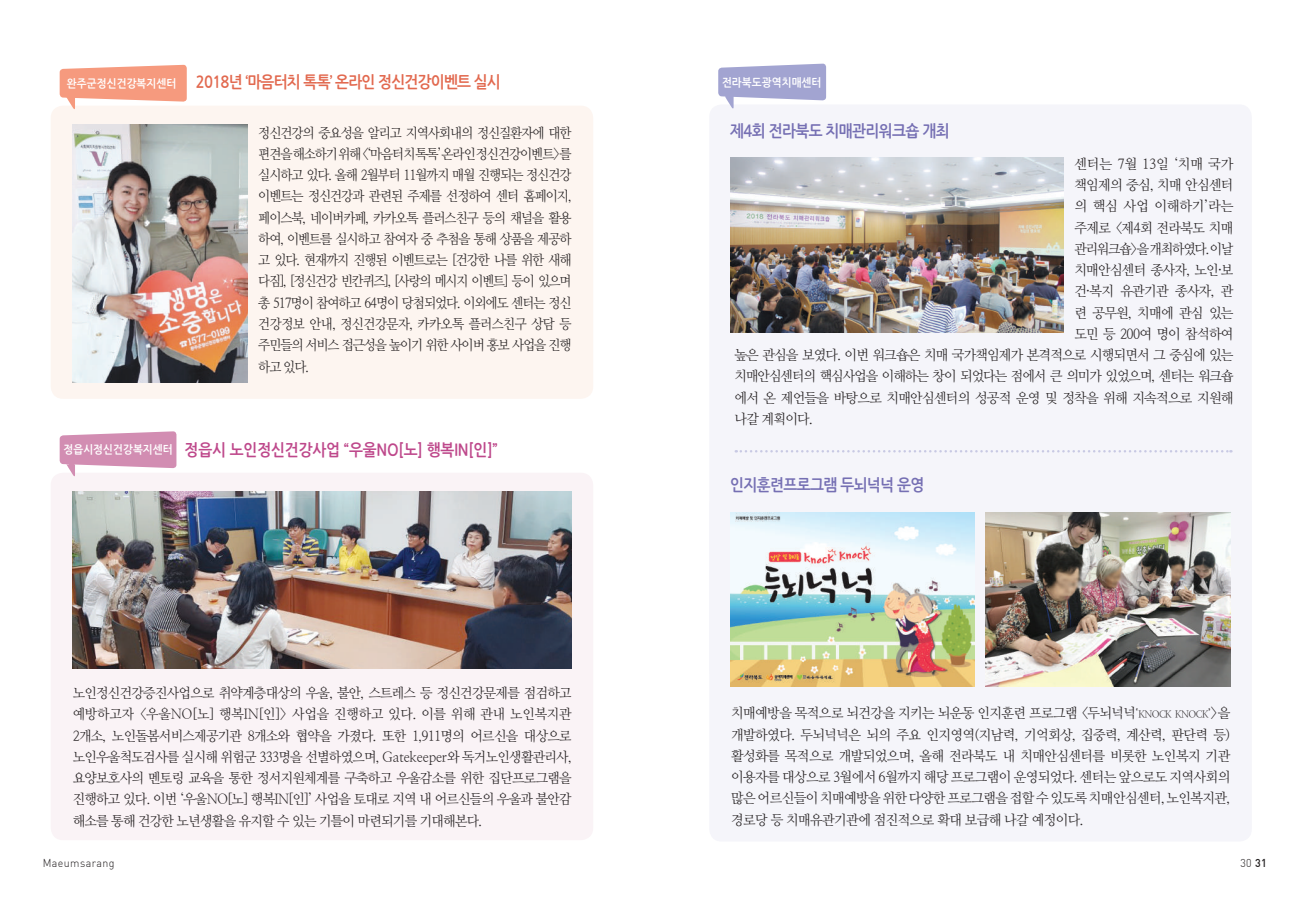
<style>
.page{position:relative;width:1312px;height:904px;background:#fff}
.page>*{position:absolute;margin:0;border:0;box-sizing:border-box;transform-origin:0 0}
.t1{font:16.25px "Nanum Gothic OTF Bold";letter-spacing:-.01em;color:#be488b;scale:.91 1}
.t2{font:16.25px "Nanum Gothic OTF Bold";letter-spacing:-.05em;color:#e2694f;scale:.91 1}
.t3{font:16.25px "Nanum Gothic OTF Bold";letter-spacing:-.04em;color:#756fb3;scale:.91 1}
.t4{font:13.75px/21.2px "Nanum Myeongjo OTF";letter-spacing:-.05em;color:#231f20;text-align:justify;scale:.96 1}
.t5{font:13.75px/21.2px "Nanum Myeongjo OTF";letter-spacing:-.075em;color:#231f20;text-align:justify;scale:.92 1}
.t6{font:13.75px/21.2px "Nanum Myeongjo OTF";letter-spacing:-.05em;color:#231f20;text-align:justify;scale:.95 1}
.t7{font:13.75px "Nanum Myeongjo OTF";letter-spacing:-.07em;color:#231f20;scale:.95 1}
.t8{font:13.75px "Nanum Myeongjo OTF";letter-spacing:-.01em;color:#231f20}
.t9{font:13.75px "Nanum Myeongjo OTF";letter-spacing:-.08em;color:#231f20;scale:.94 1}
.t10{font:300 11.25px "DIN";letter-spacing:.035em;color:#231f20;scale:.95 1}
.t11{font:11.25px "Nanum Gothic OTF Bold";letter-spacing:.01em;color:#fff;scale:.93 1}
.t12{font:9.62px "Nanum Myeongjo OTF";color:#231f20;scale:.96 1}
.s1{font-size:11.25px;color:#fff}
.s2{font-style:inherit}
.s3{font-size:11.25px}
.s4{font-size:9.62px}
.s5{font-weight:500}
</style>
<div class="page">
<div style="left:709px;top:104px;width:542px;height:578px;background:#f5f5fa;border-radius:12px"></div>
<div style="left:51px;top:106px;width:542px;height:293px;background:#fdf5f0;border-radius:12px"></div>
<div style="left:51px;top:473px;width:542px;height:367px;background:#faf3f6;border-radius:12px"></div>
<img style="left:73px;top:491px;width:498px;height:177px">
<svg style="left:60px;top:431px;width:116px;height:46px"></svg>
<div style="left:63px;top:445px;width:110px;height:8px;background:#d28db2"></div>
<div style="left:709px;top:493px;width:542px;height:348px;background:#f5f5fa;border-radius:12px"></div>
<img style="left:730px;top:512px;width:244px;height:174px">
<img style="left:985px;top:512px;width:245px;height:174px">
<img style="left:730px;top:158px;width:333px;height:174px">
<svg style="left:718px;top:63px;width:108px;height:46px"></svg>
<svg style="left:60px;top:65px;width:127px;height:44px"></svg>
<div style="left:63px;top:78px;width:117px;height:9px;background:#f69a7e;border-radius:2px"></div>
<img style="left:73px;top:124px;width:175px;height:259px">
<svg style="left:735px;top:450px;width:496px;height:2px"></svg>
<p class="t2" style="left:67px;top:74px;width:478px"><span class="s1">완주군정신건강복지센터</span> 2018년 ‘마음터치 톡톡’ 온라인 정신건강이벤트 실시</p>
<p class="t11" style="left:722px;top:76px;width:108px">전라북도광역치매센터</p>
<p class="t5" style="left:258px;top:121px;width:342px">정신건강의 중요성을 알리고 지역사회내의 정신질환자에 대한 편견을 해소하기 위해 &lt;‘마음터치 톡톡’ 온라인 정신건강이벤트&gt;를 실시하고 있다. 올해 2월부터 11월까지 매월 진행되는 정신건강 이벤트는 정신건강과 관련된 주제를 선정하여 센터 홈페이지, 페이스북, 네이버카페, 카카오톡 플러스친구 등의 채널을 활용 하여, 이벤트를 실시하고 참여자 중 추첨을 통해 상품을 제공하 고 있다. 현재까지 진행된 이벤트로는 [건강한 나를 위한 새해 다짐], [정신건강 빈칸퀴즈], [사랑의 메시지 이벤트] 등이 있으며 총 517명이 참여하고 64명이 당첨되었다. 이외에도 센터는 정신 건강정보 안내, 정신건강문자, 카카오톡 플러스친구 상담 등 주민들의 서비스 접근성을 높이기 위한 사이버 홍보 사업을 진행 하고 있다.</p>
<p class="t1" style="left:63px;top:441px;width:478px"><span class="s1">정읍시정신건강복지센터</span> 정읍시 노인정신건강사업 “우울NO[노] 행복IN[인]”</p>
<p class="t6" style="left:73px;top:681px;width:526px">노인정신건강증진사업으로 취약계층대상의 우울, 불안, 스트레스 등 정신건강문제를 점검하고 예방하고자 &lt;우울NO[노] 행복IN[인]&gt; 사업을 진행하고 있다. 이를 위해 관내 노인복지관 2개소, 노인돌봄서비스제공기관 8개소와 협약을 가졌다. 또한 1,911명의 어르신을 대상으로 노인우울척도검사를 실시해 위험군 333명을 선별하였으며, <span class="s2">Gatekeeper</span>와 독거노인생활관리사, 요양보호사의 멘토링 교육을 통한 정서지원체계를 구축하고 우울감소를 위한 집단프로그램을 진행하고 있다. 이번 ‘우울NO[노] 행복IN[인]’ 사업을 토대로 지역 내 어르신들의 우울과 불안감 해소를 통해 건강한 노년생활을 유지할 수 있는 기틀이 마련되기를 기대해본다.</p>
<p class="t10" style="left:43px;top:856px;width:77px">Maeumsarang</p>
<p class="t3" style="left:730px;top:122px;width:242px">제4회 전라북도 치매관리워크숍 개최</p>
<p class="t8" style="left:1074px;top:155px;width:160px">센터는 7월 13일 ‘치매 국가</p>
<p class="t4" style="left:1074px;top:174px;width:167px">책임제의 중심, 치매 안심센터</p>
<p class="t8" style="left:1074px;top:198px;width:160px">의 핵심 사업 이해하기’라는</p>
<p class="t4" style="left:1074px;top:216px;width:167px">주제로 &lt;제4회 전라북도 치매</p>
<p class="t9" style="left:1074px;top:240px;width:171px">관리워크숍&gt;을 개최하였다. 이날</p>
<p class="t4" style="left:1074px;top:259px;width:167px">치매안심센터 종사자, 노인·보</p>
<p class="t4" style="left:1074px;top:280px;width:167px">건·복지 유관기관 종사자, 관</p>
<p class="t4" style="left:1074px;top:301px;width:167px">련 공무원, 치매에 관심 있는</p>
<p class="t4" style="left:1074px;top:322px;width:167px">도민 등 200여 명이 참석하여</p>
<p class="t4" style="left:734px;top:344px;width:521px">높은 관심을 보였다. 이번 워크숍은 치매 국가책임제가 본격적으로 시행되면서 그 중심에 있는</p>
<p class="t7" style="left:734px;top:368px;width:526px">치매안심센터의 핵심사업을 이해하는 창이 되었다는 점에서 큰 의미가 있었으며, 센터는 워크숍</p>
<p class="t4" style="left:734px;top:386px;width:521px">에서 온 제언들을 바탕으로 치매안심센터의 성공적 운영 및 정착을 위해 지속적으로 지원해</p>
<p class="t4" style="left:734px;top:407px;width:83px">나갈 계획이다.</p>
<p class="t3" style="left:730px;top:476px;width:215px">인지훈련프로그램 두뇌넉넉 운영</p>
<p class="t4" style="left:731px;top:702px;width:439px">치매예방을 목적으로 뇌건강을 지키는 뇌운동 인지훈련 프로그램 &lt;두뇌넉넉<span class="s3">‛</span><span class="s4">KNOC</span></p>
<p class="t12" style="left:1164px;top:708px;width:25px">K KNOC</p>
<p class="t4" style="left:731px;top:702px;width:521px;text-indent:470px"><span class="s4">K</span><span class="s3">’</span>&gt;을 개발하였다. 두뇌넉넉은 뇌의 주요 인지영역(지남력, 기억회상, 집중력, 계산력, 판단력 등) 활성화를 목적으로 개발되었으며, 올해 전라북도 내 치매안심센터를 비롯한 노인복지 기관 이용자를 대상으로 3월에서 6월까지 해당 프로그램이 운영되었다. 센터는 앞으로도 지역사회의 많은 어르신들이 치매예방을 위한 다양한 프로그램을 접할 수 있도록 치매안심센터, 노인복지관, 경로당 등 치매유관기관에 점진적으로 확대 보급해 나갈 예정이다.</p>
<p class="t10" style="left:1239px;top:856px;width:30px">30 <span class="s5">31</span></p>
</div>
